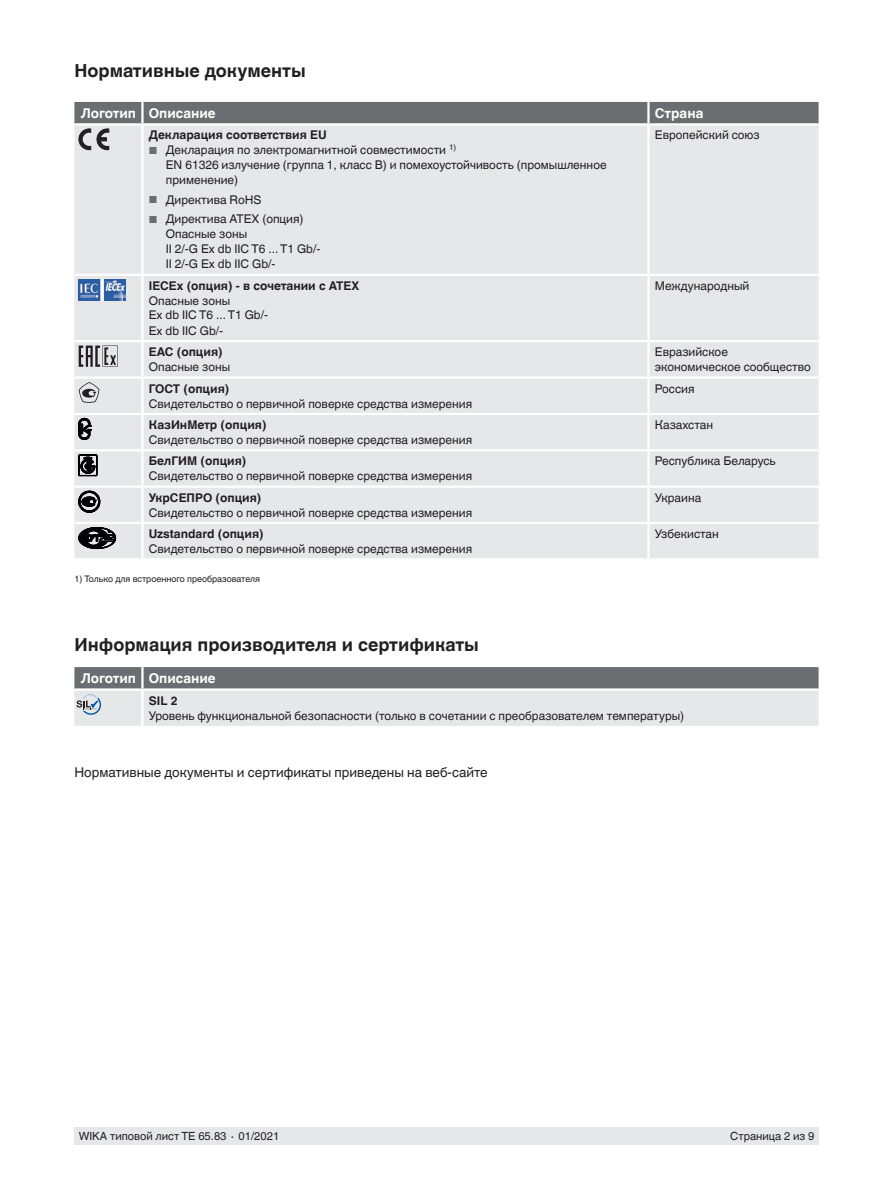
<style>
.page{position:relative;width:893px;height:1188px;background:#fff}
.page>*{position:absolute;margin:0;border:0;box-sizing:border-box;transform-origin:0 0}
.t1{font:700 18px "Helvetica World";color:#231f20}
.t2{font:13.5px "Helvetica World";color:#231f20}
.t3{font:700 13.5px "Helvetica World";color:#fff}
.t4{font:12px/15px "Helvetica World";color:#231f20}
.t5{font:700 12px "Helvetica World";color:#231f20}
.t6{font:11.25px "Helvetica World";color:#231f20}
.t7{font:9px "Helvetica World";color:#231f20}
.s1{font-size:10.2px;color:#6c6d70}
</style>
<div class="page">
<div style="left:74px;top:1128px;width:745px;height:17px;background:#e6e7e9"></div>
<div style="left:74px;top:150px;width:745px;height:408px;background:#e6e7e9"></div>
<hr style="left:142px;top:340px;width:506px;height:2px;background:#fff">
<hr style="left:142px;top:376px;width:506px;height:3px;background:#fff">
<hr style="left:142px;top:413px;width:506px;height:2px;background:#fff">
<hr style="left:141px;top:415px;width:3px;height:34px;background:#fff">
<hr style="left:647px;top:415px;width:3px;height:34px;background:#fff">
<hr style="left:141px;top:451px;width:3px;height:35px;background:#fff">
<hr style="left:647px;top:451px;width:3px;height:35px;background:#fff">
<hr style="left:142px;top:486px;width:506px;height:2px;background:#fff">
<hr style="left:141px;top:488px;width:3px;height:34px;background:#fff">
<hr style="left:648px;top:486px;width:171px;height:2px;background:#fff">
<hr style="left:647px;top:488px;width:3px;height:34px;background:#fff">
<hr style="left:74px;top:486px;width:68px;height:2px;background:#fff">
<hr style="left:74px;top:449px;width:68px;height:2px;background:#fff">
<hr style="left:142px;top:449px;width:506px;height:2px;background:#fff">
<hr style="left:648px;top:449px;width:171px;height:2px;background:#fff">
<hr style="left:74px;top:522px;width:68px;height:2px;background:#fff">
<hr style="left:142px;top:522px;width:506px;height:2px;background:#fff">
<hr style="left:648px;top:522px;width:171px;height:2px;background:#fff">
<hr style="left:74px;top:274px;width:68px;height:2px;background:#fff">
<hr style="left:141px;top:524px;width:3px;height:34px;background:#fff">
<hr style="left:647px;top:524px;width:3px;height:34px;background:#fff">
<hr style="left:142px;top:274px;width:506px;height:2px;background:#fff">
<hr style="left:648px;top:274px;width:171px;height:2px;background:#fff">
<hr style="left:74px;top:340px;width:68px;height:2px;background:#fff">
<hr style="left:74px;top:413px;width:68px;height:2px;background:#fff">
<hr style="left:648px;top:340px;width:171px;height:2px;background:#fff">
<hr style="left:648px;top:413px;width:171px;height:2px;background:#fff">
<hr style="left:648px;top:376px;width:171px;height:3px;background:#fff">
<hr style="left:74px;top:376px;width:68px;height:3px;background:#fff">
<hr style="left:647px;top:126px;width:3px;height:148px;background:#fff">
<hr style="left:647px;top:276px;width:3px;height:64px;background:#fff">
<hr style="left:141px;top:126px;width:3px;height:148px;background:#fff">
<hr style="left:141px;top:276px;width:3px;height:64px;background:#fff">
<hr style="left:647px;top:342px;width:3px;height:34px;background:#fff">
<hr style="left:647px;top:379px;width:3px;height:34px;background:#fff">
<hr style="left:141px;top:342px;width:3px;height:34px;background:#fff">
<hr style="left:141px;top:379px;width:3px;height:34px;background:#fff">
<svg style="left:74px;top:102px;width:745px;height:48px;background:#b0b1b3"></svg>
<img style="left:79px;top:279px;width:47px;height:21px">
<svg style="left:79px;top:346px;width:39px;height:21px"></svg>
<svg style="left:79px;top:382px;width:20px;height:21px"></svg>
<svg style="left:79px;top:418px;width:12px;height:22px"></svg>
<svg style="left:79px;top:455px;width:18px;height:21px"></svg>
<svg style="left:79px;top:491px;width:21px;height:21px"></svg>
<svg style="left:79px;top:527px;width:37px;height:22px"></svg>
<svg style="left:74px;top:667px;width:745px;height:59px;background:#babbbd"></svg>
<h1 class="t1" style="left:74px;top:60px;width:233px">Нормативные документы</h1>
<p class="t3" style="left:81px;top:105px;width:136px">Логотип Описание</p>
<p class="t3" style="left:655px;top:105px;width:50px">Страна</p>
<p class="t5" style="left:149px;top:128px;width:179px">Декларация соответствия EU</p>
<p class="t4" style="left:166px;top:143px;width:442px;text-indent:-17px"><span class="s1">■</span> Декларация по электромагнитной совместимости <sup>1)<br></sup>EN 61326 излучение (группа 1, класс B) и помехоустойчивость (промышленное применение)</p>
<p class="t4" style="left:149px;top:192px;width:114px"><span class="s1">■</span> Директива RoHS</p>
<p class="t4" style="left:166px;top:212px;width:156px;text-indent:-17px"><span class="s1">■</span> Директива ATEX (опция)<br>Опасные зоны<br>II 2/-G Ex db IIC T6 ... T1 Gb/-<br>II 2/-G Ex db IIC Gb/-</p>
<p class="t4" style="left:655px;top:128px;width:106px">Европейский союз</p>
<p class="t5" style="left:149px;top:279px;width:212px">IECEx (опция) - в сочетании с ATEX</p>
<p class="t4" style="left:149px;top:293px;width:121px">Опасные зоны<br>Ex db IIC T6 ... T1 Gb/-<br>Ex db IIC Gb/-</p>
<p class="t4" style="left:655px;top:278px;width:96px">Международный</p>
<p class="t5" style="left:149px;top:345px;width:75px">EAC (опция)</p>
<p class="t4" style="left:149px;top:360px;width:83px">Опасные зоны</p>
<p class="t4" style="left:655px;top:345px;width:157px">Евразийское экономическое сообщество</p>
<p class="t5" style="left:149px;top:381px;width:82px">ГОСТ (опция)</p>
<p class="t4" style="left:149px;top:396px;width:325px">Свидетельство о первичной поверке средства измерения</p>
<p class="t4" style="left:655px;top:381px;width:41px">Россия</p>
<p class="t5" style="left:149px;top:418px;width:119px">КазИнМетр (опция)</p>
<p class="t4" style="left:149px;top:432px;width:325px">Свидетельство о первичной поверке средства измерения</p>
<p class="t4" style="left:655px;top:417px;width:60px">Казахстан</p>
<p class="t5" style="left:149px;top:454px;width:99px">БелГИМ (опция)</p>
<p class="t4" style="left:149px;top:469px;width:325px">Свидетельство о первичной поверке средства измерения</p>
<p class="t4" style="left:655px;top:454px;width:122px">Республика Беларусь</p>
<p class="t5" style="left:149px;top:491px;width:114px">УкрСЕПРО (опция)</p>
<p class="t4" style="left:149px;top:505px;width:325px">Свидетельство о первичной поверке средства измерения</p>
<p class="t4" style="left:655px;top:490px;width:48px">Украина</p>
<p class="t5" style="left:149px;top:527px;width:116px">Uzstandard (опция)</p>
<p class="t4" style="left:149px;top:541px;width:325px">Свидетельство о первичной поверке средства измерения</p>
<p class="t4" style="left:655px;top:526px;width:65px">Узбекистан</p>
<p class="t7" style="left:74px;top:573px;width:187px">1) Только для встроенного преобразователя</p>
<h1 class="t1" style="left:74px;top:634px;width:406px">Информация производителя и сертификаты</h1>
<p class="t3" style="left:81px;top:671px;width:136px">Логотип Описание</p>
<p class="t5" style="left:149px;top:693px;width:30px">SIL 2</p>
<p class="t4" style="left:149px;top:708px;width:537px">Уровень функциональной безопасности (только в сочетании с преобразователем температуры)</p>
<p class="t2" style="left:74px;top:764px;width:415px">Нормативные документы и сертификаты приведены на веб-сайте</p>
<p class="t6" style="left:79px;top:1130px;width:202px">WIKA типовой лист TE 65.83 ∙ 01/2021</p>
<p class="t6" style="left:730px;top:1130px;width:86px">Страница 2 из 9</p>
</div>
